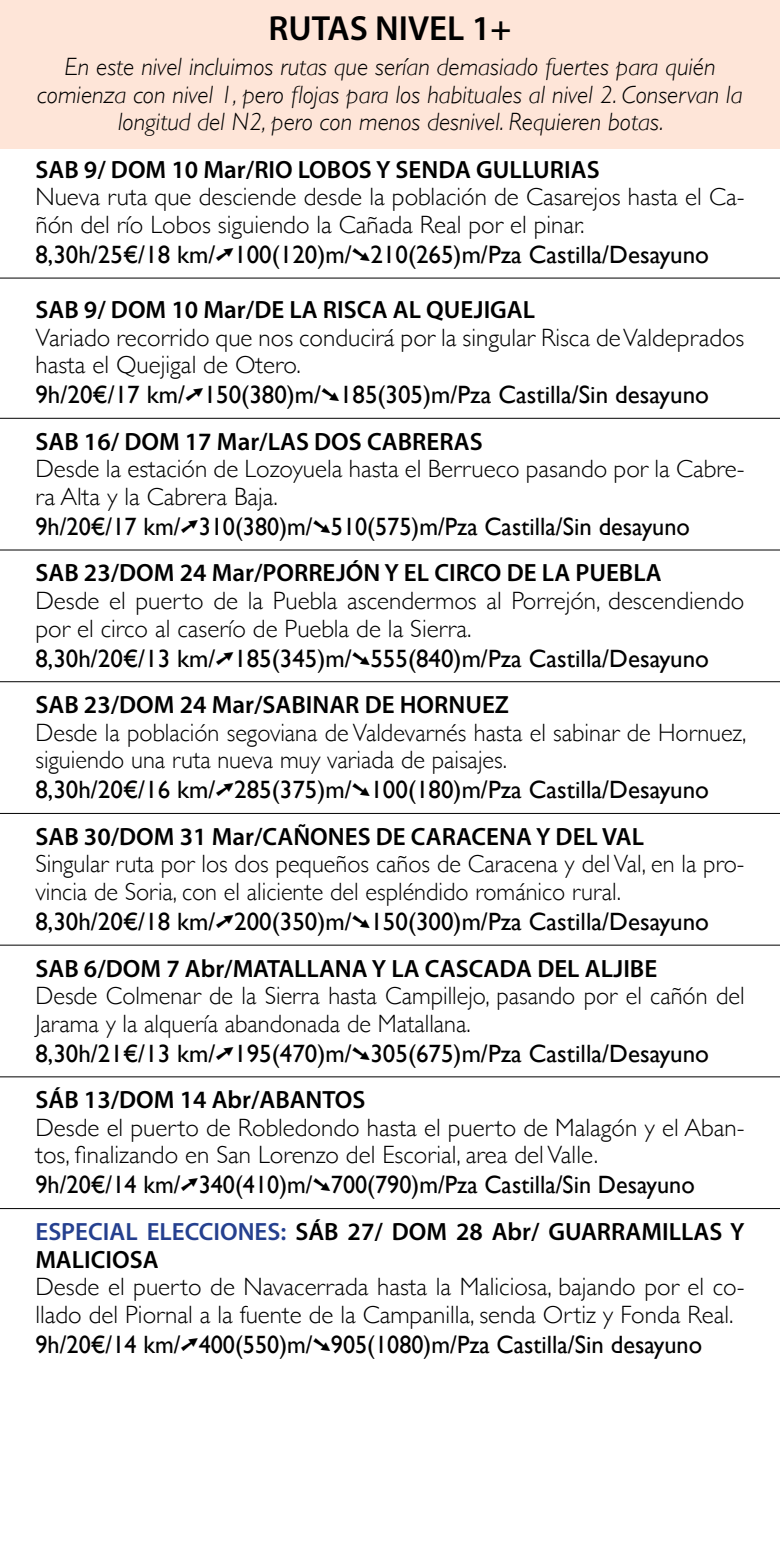
<style>
.page{position:relative;width:780px;height:1560px;background:#fff}
.page>*{position:absolute;margin:0;border:0;box-sizing:border-box;transform-origin:0 0}
.t1{font:600 35px "Myriad Pro";color:#000}
.t2{font:300 25px/27.5px "Gill Sans";color:#000}
.t3{font:25px "Gill Sans";color:#000}
.t4{font:600 25px/27.5px "Myriad Pro";color:#000}
.t5{font:italic 300 25px/27.5px "Gill Sans";color:#000;text-align:center}
.s1{color:#25408f}
</style>
<div class="page">
<hr style="left:0;top:277px;width:780px;height:1px;background:#000">
<hr style="left:0;top:418px;width:780px;height:1px;background:#000">
<hr style="left:0;top:549px;width:780px;height:1px;background:#000">
<hr style="left:0;top:681px;width:780px;height:1px;background:#000">
<hr style="left:0;top:813px;width:780px;height:1px;background:#000">
<hr style="left:0;top:944px;width:780px;height:1px;background:#000">
<hr style="left:0;top:1076px;width:780px;height:1px;background:#000">
<hr style="left:0;top:1207px;width:780px;height:1px;background:#000">
<div style="left:0;top:0;width:780px;height:149px;background:#fee5d8"></div>
<h1 class="t1" style="left:268px;top:6px;width:244px">RUTAS NIVEL 1+</h1>
<p class="t5" style="left:37px;top:53px;width:706px">En este nivel incluimos rutas que serían demasiado fuertes para quién comienza con nivel 1, pero flojas para los habituales al nivel 2. Conservan la longitud del N2, pero con menos desnivel. Requieren botas.</p>
<p class="t4" style="left:35px;top:155px;width:565px">SAB 9/ DOM 10 Mar/RIO LOBOS Y SENDA GULLURIAS</p>
<p class="t2" style="left:35px;top:182px;width:710px">Nueva ruta que desciende desde la población de Casarejos hasta el Ca&shy;ñón del río Lobos siguiendo la Cañada Real por el pinar.</p>
<p class="t3" style="left:35px;top:240px;width:675px">8,30h/25€/18 km/➚100(120)m/➘210(265)m/Pza Castilla/Desayuno</p>
<p class="t4" style="left:35px;top:295px;width:501px">SAB 9/ DOM 10 Mar/DE LA RISCA AL QUEJIGAL</p>
<p class="t2" style="left:35px;top:322px;width:710px">Variado recorrido que nos conducirá por la singular Risca de Valdeprados hasta el Quejigal de Otero.</p>
<p class="t3" style="left:35px;top:380px;width:675px">9h/20€/17 km/➚150(380)m/➘185(305)m/Pza Castilla/Sin desayuno</p>
<p class="t4" style="left:35px;top:427px;width:448px">SAB 16/ DOM 17 Mar/LAS DOS CABRERAS</p>
<p class="t2" style="left:35px;top:454px;width:710px">Desde la estación de Lozoyuela hasta el Berrueco pasando por la Cabre&shy;ra Alta y la Cabrera Baja.</p>
<p class="t3" style="left:35px;top:512px;width:656px">9h/20€/17 km/➚310(380)m/➘510(575)m/Pza Castilla/Sin desayuno</p>
<p class="t4" style="left:35px;top:558px;width:627px">SAB 23/DOM 24 Mar/PORREJÓN Y EL CIRCO DE LA PUEBLA</p>
<p class="t2" style="left:35px;top:586px;width:710px">Desde el puerto de la Puebla ascendermos al Porrejón, descendiendo por el circo al caserío de Puebla de la Sierra.</p>
<p class="t3" style="left:35px;top:643px;width:675px">8,30h/20€/13 km/➚185(345)m/➘555(840)m/Pza Castilla/Desayuno</p>
<p class="t4" style="left:35px;top:690px;width:475px">SAB 23/DOM 24 Mar/SABINAR DE HORNUEZ</p>
<p class="t2" style="left:35px;top:717px;width:712px">Desde la población segoviana de Valdevarnés hasta el sabinar de Hornuez, siguiendo una ruta nueva muy variada de paisajes.</p>
<p class="t3" style="left:35px;top:775px;width:675px">8,30h/20€/16 km/➚285(375)m/➘100(180)m/Pza Castilla/Desayuno</p>
<p class="t4" style="left:35px;top:822px;width:610px">SAB 30/DOM 31 Mar/CAÑONES DE CARACENA Y DEL VAL</p>
<p class="t2" style="left:35px;top:849px;width:710px">Singular ruta por los dos pequeños caños de Caracena y del Val, en la pro&shy;vincia de Soria, con el aliciente del espléndido románico rural.</p>
<p class="t3" style="left:35px;top:906px;width:675px">8,30h/20€/18 km/➚200(350)m/➘150(300)m/Pza Castilla/Desayuno</p>
<p class="t4" style="left:35px;top:953px;width:623px">SAB 6/DOM 7 Abr/MATALLANA Y LA CASCADA DEL ALJIBE</p>
<p class="t2" style="left:35px;top:980px;width:710px">Desde Colmenar de la Sierra hasta Campillejo, pasando por el cañón del<br>Jarama y la alquería abandonada de Matallana.</p>
<p class="t3" style="left:35px;top:1038px;width:675px">8,30h/21€/13 km/➚195(470)m/➘305(675)m/Pza Castilla/Desayuno</p>
<p class="t4" style="left:35px;top:1085px;width:331px">SÁB 13/DOM 14 Abr/ABANTOS</p>
<p class="t2" style="left:35px;top:1112px;width:710px">Desde el puerto de Robledondo hasta el puerto de Malagón y el Aban&shy;tos, finalizando en San Lorenzo del Escorial, area del Valle.</p>
<p class="t3" style="left:35px;top:1170px;width:660px">9h/20€/14 km/➚340(410)m/➘700(790)m/Pza Castilla/Sin Desayuno</p>
<p class="t4" style="left:35px;top:1217px;width:710px"><span class="s1">ESPECIAL ELECCIONES:</span> SÁB 27/ DOM 28 Abr/ GUARRAMILLAS Y<br>MALICIOSA</p>
<p class="t2" style="left:35px;top:1271px;width:710px">Desde el puerto de Navacerrada hasta la Maliciosa, bajando por el co&shy;llado del Piornal a la fuente de la Campanilla, senda Ortiz y Fonda Real.</p>
<p class="t3" style="left:35px;top:1329px;width:668px">9h/20€/14 km/➚400(550)m/➘905(1080)m/Pza Castilla/Sin desayuno</p>
</div>
